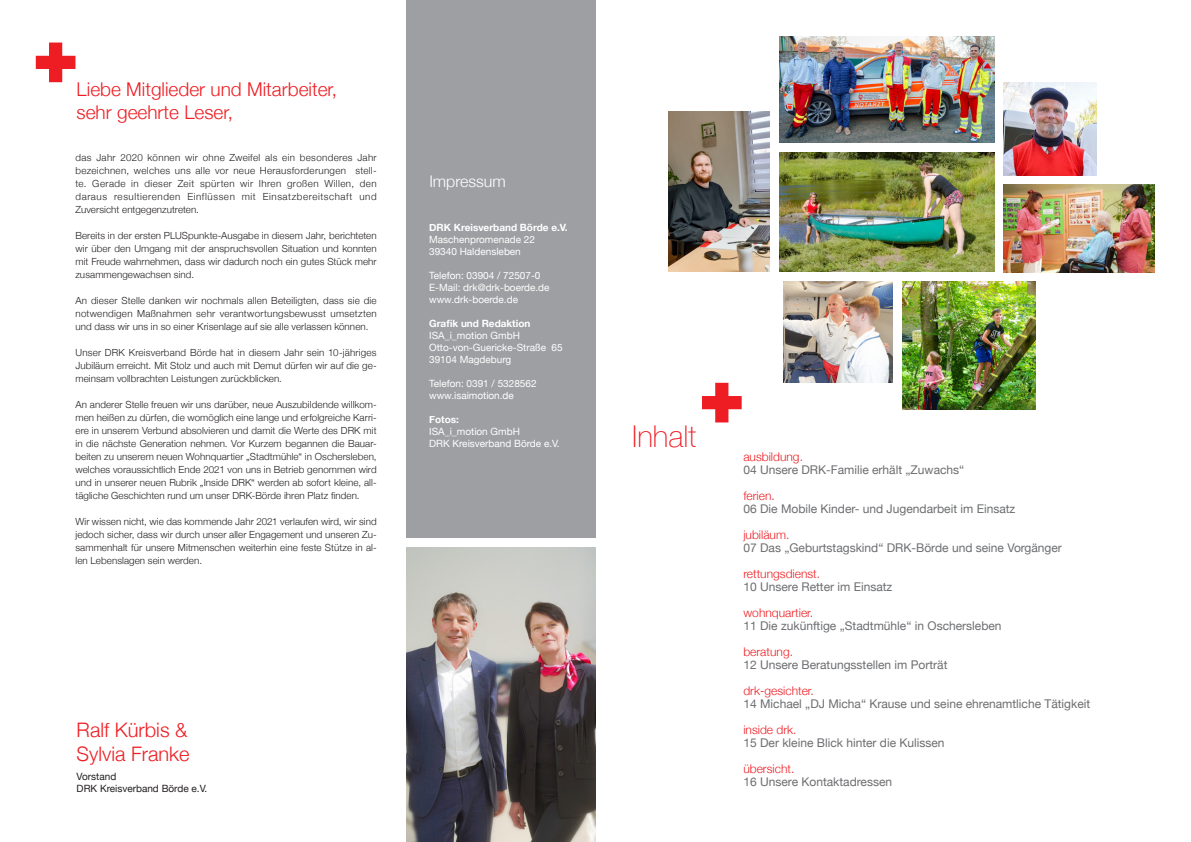
<style>
.page{position:relative;width:1191px;height:842px;background:#fff}
.page>*{position:absolute;margin:0;border:0;box-sizing:border-box;transform-origin:0 0}
.Inhaltstitel{font:100 30px "Helvetica Neue";color:#ee1d23}
.Unterzeichner_Grußwo{font:300 20px "Helvetica Neue";color:#ee1d23}
.Liebe_Leser{font:300 19px "Helvetica Neue";color:#ee1d23}
.Impressum{font:300 16px "Helvetica Neue";color:#fff}
.Headline_Rubik{font:12px "Helvetica Neue";color:#6c6d70}
.Rubik{font:300 12px "Helvetica Neue";color:#ee1d23}
.Rubik-2{font:12px "Helvetica Neue";color:#6c6d70}
.Headline_Rubik-2{font:300 12px "Helvetica Neue";color:#ee1d23}
._01_Headline_2__neg{font:10px "Helvetica Neue";color:#fff}
.Titelunterzeichner_G{font:10px "Helvetica Neue";color:#231f20}
.Titel{font:700 10px "Helvetica Neue";color:#fff}
.Untertitel{font:10px "Helvetica Neue";color:#fff}
._01_Headline_2__neg-2{font:700 10px "Helvetica Neue";color:#fff}
.Absatzformat_1{font:700 10px "Helvetica Neue";color:#fff}
.Fließtext{font:300 9.8px/13px "Helvetica Neue";letter-spacing:.01em;color:#231f20;text-align:justify}
</style>
<div class="page">
<img style="left:779px;top:36px;width:216px;height:107px">
<div style="left:406px;top:0;width:189px;height:842px;background:#9d9fa2"></div>
<svg style="left:36px;top:43px;width:39px;height:39px"></svg>
<img style="left:406px;top:547px;width:189px;height:295px">
<div style="left:400px;top:539px;width:205px;height:8px;background:#fff"></div>
<img style="left:779px;top:152px;width:216px;height:120px">
<img style="left:783px;top:281px;width:110px;height:101px">
<img style="left:902px;top:281px;width:134px;height:129px">
<img style="left:668px;top:111px;width:102px;height:161px">
<img style="left:1003px;top:184px;width:151px;height:89px">
<img style="left:1003px;top:82px;width:93px;height:93px">
<svg style="left:702px;top:383px;width:39px;height:39px"></svg>
<p class="Liebe_Leser" style="left:77px;top:74px;width:262px">Liebe Mitglieder und Mitarbeiter,</p>
<p class="Liebe_Leser" style="left:77px;top:97px;width:158px">sehr geehrte Leser,</p>
<p class="Fließtext" style="left:75px;top:150px;width:303px">das Jahr 2020 können wir ohne Zweifel als ein besonderes Jahr bezeichnen, welches uns alle vor neue Herausforderungen stell&shy;te. Gerade in dieser Zeit spürten wir Ihren großen Willen, den daraus resultierenden Einflüssen mit Einsatzbereitschaft und Zuversicht entgegenzutreten.</p>
<p class="Fließtext" style="left:75px;top:228px;width:303px">Bereits in der ersten PLUSpunkte-Ausgabe in diesem Jahr, berichteten wir über den Umgang mit der anspruchsvollen Situation und konnten mit Freude wahrnehmen, dass wir dadurch noch ein gutes Stück mehr zusammengewachsen sind.</p>
<p class="Fließtext" style="left:75px;top:293px;width:303px">An dieser Stelle danken wir nochmals allen Beteiligten, dass sie die notwendigen Maßnahmen sehr verantwortungsbewusst umsetzten und dass wir uns in so einer Krisenlage auf sie alle verlassen können.</p>
<p class="Fließtext" style="left:75px;top:345px;width:303px">Unser DRK Kreisverband Börde hat in diesem Jahr sein 10-jähriges Jubiläum erreicht. Mit Stolz und auch mit Demut dürfen wir auf die ge&shy;meinsam vollbrachten Leistungen zurückblicken.</p>
<p class="Fließtext" style="left:75px;top:397px;width:303px">An anderer Stelle freuen wir uns darüber, neue Auszubildende willkom&shy;men heißen zu dürfen, die womöglich eine lange und erfolgreiche Karri&shy;ere in unserem Verbund absolvieren und damit die Werte des DRK mit in die nächste Generation nehmen. Vor Kurzem begannen die Bauar&shy;beiten zu unserem neuen Wohnquartier „Stadtmühle“ in Oschersleben, welches voraussichtlich Ende 2021 von uns in Betrieb genommen wird und in unserer neuen Rubrik „Inside DRK“ werden ab sofort kleine, all&shy;tägliche Geschichten rund um unser DRK-Börde ihren Platz finden.</p>
<p class="Fließtext" style="left:75px;top:514px;width:303px">Wir wissen nicht, wie das kommende Jahr 2021 verlaufen wird, wir sind jedoch sicher, dass wir durch unser aller Engagement und unseren Zu&shy;sammenhalt für unsere Mitmenschen weiterhin eine feste Stütze in al&shy;len Lebenslagen sein werden.</p>
<p class="Impressum" style="left:429px;top:168px;width:78px">Impressum</p>
<p class="Titel" style="left:429px;top:220px;width:140px">DRK Kreisverband Börde e.V.</p>
<p class="Untertitel" style="left:429px;top:232px;width:107px">Maschenpromenade 22</p>
<p class="_01_Headline_2__neg" style="left:429px;top:244px;width:93px">39340 Haldensleben</p>
<p class="_01_Headline_2__neg" style="left:429px;top:268px;width:113px">Telefon: 03904 / 72507-0</p>
<p class="_01_Headline_2__neg" style="left:429px;top:280px;width:122px">E-Mail: drk@drk-boerde.de</p>
<p class="_01_Headline_2__neg" style="left:429px;top:292px;width:90px">www.drk-boerde.de</p>
<p class="_01_Headline_2__neg-2" style="left:429px;top:316px;width:103px">Grafik und Redaktion</p>
<p class="_01_Headline_2__neg" style="left:429px;top:328px;width:92px">ISA_i_motion GmbH</p>
<p class="_01_Headline_2__neg" style="left:429px;top:340px;width:135px">Otto-von-Guericke-Straße 65</p>
<p class="_01_Headline_2__neg" style="left:429px;top:352px;width:83px">39104 Magdeburg</p>
<p class="_01_Headline_2__neg" style="left:429px;top:376px;width:109px">Telefon: 0391 / 5328562</p>
<p class="_01_Headline_2__neg" style="left:429px;top:388px;width:86px">www.isaimotion.de</p>
<p class="Absatzformat_1" style="left:429px;top:412px;width:31px">Fotos:</p>
<p class="_01_Headline_2__neg" style="left:429px;top:424px;width:92px">ISA_i_motion GmbH</p>
<p class="_01_Headline_2__neg" style="left:429px;top:436px;width:132px">DRK Kreisverband Börde e.V.</p>
<p class="Unterzeichner_Grußwo" style="left:77px;top:714px;width:112px">Ralf Kürbis &amp;</p>
<p class="Unterzeichner_Grußwo" style="left:77px;top:738px;width:115px">Sylvia Franke</p>
<p class="Titelunterzeichner_G" style="left:77px;top:770px;width:41px">Vorstand</p>
<p class="Titelunterzeichner_G" style="left:77px;top:782px;width:132px">DRK Kreisverband Börde e.V.</p>
<p class="Inhaltstitel" style="left:632px;top:414px;width:66px">Inhalt</p>
<p class="Rubik" style="left:743px;top:447px;width:61px">ausbildung.</p>
<p class="Headline_Rubik" style="left:743px;top:461px;width:222px">04 Unsere DRK-Familie erhält „Zuwachs“</p>
<p class="Rubik" style="left:743px;top:486px;width:33px">ferien.</p>
<p class="Headline_Rubik" style="left:743px;top:500px;width:273px">06 Die Mobile Kinder- und Jugendarbeit im Einsatz</p>
<p class="Rubik" style="left:743px;top:525px;width:47px">jubiläum.</p>
<p class="Headline_Rubik" style="left:743px;top:539px;width:320px">07 Das „Geburtstagskind“ DRK-Börde und seine Vorgänger</p>
<p class="Headline_Rubik-2" style="left:743px;top:564px;width:78px">rettungsdienst.</p>
<p class="Headline_Rubik" style="left:743px;top:578px;width:150px">10 Unsere Retter im Einsatz</p>
<p class="Headline_Rubik-2" style="left:743px;top:603px;width:71px">wohnquartier.</p>
<p class="Rubik-2" style="left:743px;top:617px;width:260px">11 Die zukünftige „Stadtmühle“ in Oschersleben</p>
<p class="Rubik" style="left:743px;top:642px;width:51px">beratung.</p>
<p class="Headline_Rubik" style="left:743px;top:656px;width:206px">12 Unsere Beratungsstellen im Porträt</p>
<p class="Rubik" style="left:743px;top:681px;width:72px">drk-gesichter.</p>
<p class="Headline_Rubik" style="left:743px;top:695px;width:348px">14 Michael „DJ Micha“ Krause und seine ehrenamtliche Tätigkeit</p>
<p class="Rubik" style="left:743px;top:720px;width:55px">inside drk.</p>
<p class="Headline_Rubik" style="left:743px;top:734px;width:203px">15 Der kleine Blick hinter die Kulissen</p>
<p class="Rubik" style="left:743px;top:759px;width:52px">übersicht.</p>
<p class="Headline_Rubik" style="left:743px;top:773px;width:150px">16 Unsere Kontaktadressen</p>
</div>
